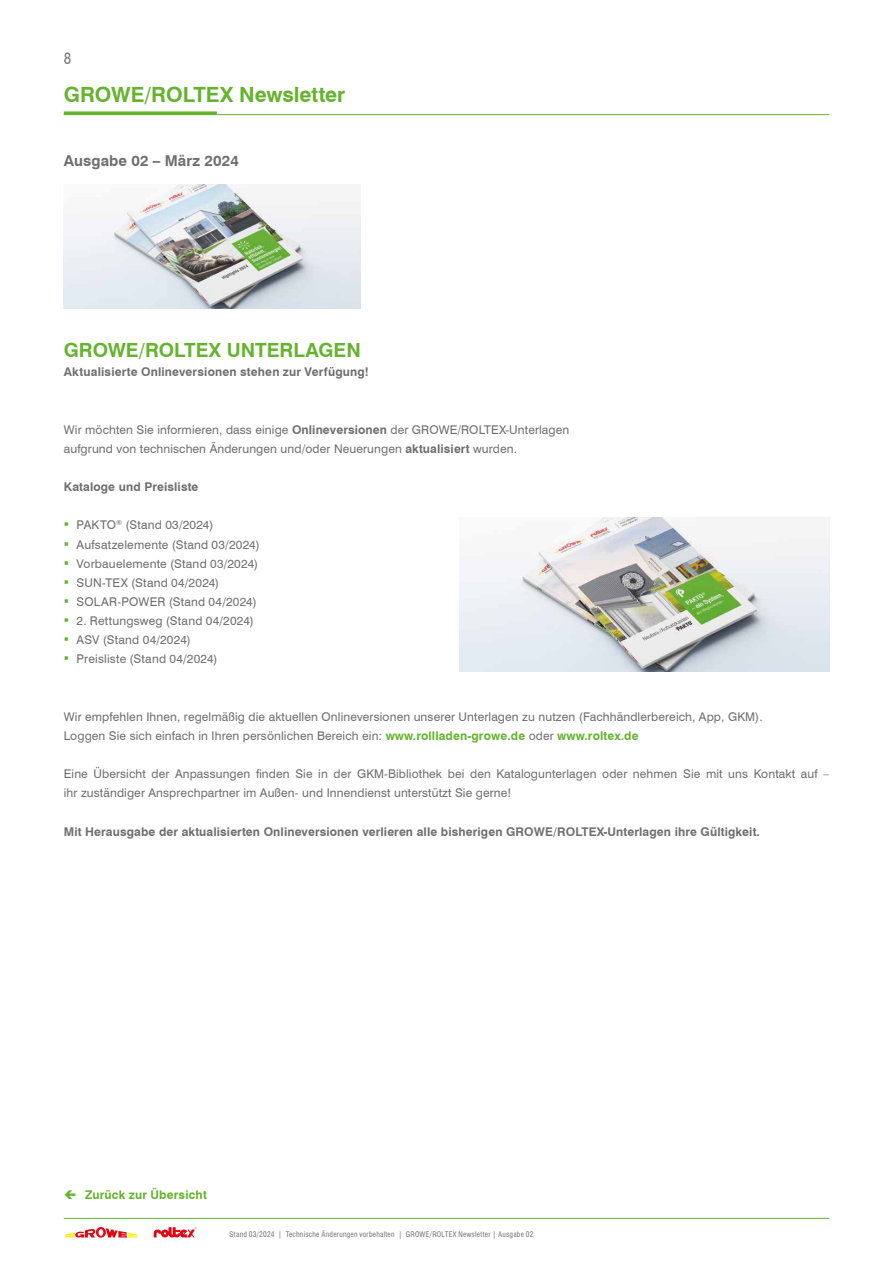
<style>
.page{position:relative;width:893px;height:1263px;background:#fff}
.page>*{position:absolute;margin:0;border:0;box-sizing:border-box;transform-origin:0 0}
.t1{font:700 21px "Swiss 721 BT";color:#65b32e}
._04_TXT_Blocksatz_GRAU_8pt{font:700 19.5px "Swiss 721 BT";color:#65b32e}
.t2{font:700 15px "Swiss 721 BT";letter-spacing:.01em;color:#706f6f}
.t3{font:condensed 15px "Swiss 721 BT";color:#706f6f}
.GRW_05_TXT_Blocksatz_Reg_8pt_LW_10{font:12px/19.2px "Swiss 721 BT";letter-spacing:.01em;color:#706f6f}
.GRW_05_TXT_Blocksatz_Reg_8pt_LW_10-2{font:700 12px "Swiss 721 BT";letter-spacing:.01em;color:#706f6f}
._04_TXT_Blocksatz_GRAU_8pt-2{font:700 12px "Swiss 721 BT";letter-spacing:.015em;color:#706f6f}
.t4{font:700 12px "Swiss 721 BT";letter-spacing:.015em;color:#65b32e}
.t5{font:condensed 7.5px "Swiss 721 BT";letter-spacing:.03em;color:#706f6f}
.s1{font-weight:700}
.s2{font-family:"Arial";font-size:15px;color:#65b32e}
.s3{font-weight:700;color:#65b32e}
</style>
<div class="page">
<hr style="left:64px;top:114px;width:765px;height:1px;background:#65b32e">
<svg style="left:64px;top:111px;width:153px;height:3px"></svg>
<hr style="left:64px;top:1218px;width:765px;height:1px;background:#65b32e">
<svg style="left:65px;top:1227px;width:73px;height:11px"></svg>
<svg style="left:154px;top:1227px;width:43px;height:11px"></svg>
<img style="left:64px;top:185px;width:296px;height:124px">
<img style="left:459px;top:518px;width:370px;height:154px">
<p class="t3" style="left:64px;top:49px;width:9px">8</p>
<h1 class="t1" style="left:64px;top:82px;width:283px">GROWE/ROLTEX Newsletter</h1>
<p class="t2" style="left:64px;top:151px;width:177px">Ausgabe 02 – März 2024</p>
<p class="_04_TXT_Blocksatz_GRAU_8pt" style="left:64px;top:338px;width:299px">GROWE/ROLTEX UNTERLAGEN</p>
<p class="_04_TXT_Blocksatz_GRAU_8pt-2" style="left:64px;top:365px;width:307px">Aktualisierte Onlineversionen stehen zur Verfügung!</p>
<p class="GRW_05_TXT_Blocksatz_Reg_8pt_LW_10" style="left:64px;top:420px;width:507px">Wir möchten Sie informieren, dass einige <span class="s1">Onlineversionen</span> der GROWE/ROLTEX-Unterlagen</p>
<p class="GRW_05_TXT_Blocksatz_Reg_8pt_LW_10" style="left:64px;top:439px;width:455px">aufgrund von technischen Änderungen und/oder Neuerungen <span class="s1">aktualisiert</span> wurden.</p>
<p class="GRW_05_TXT_Blocksatz_Reg_8pt_LW_10-2" style="left:64px;top:480px;width:136px">Kataloge und Preisliste</p>
<p class="GRW_05_TXT_Blocksatz_Reg_8pt_LW_10" style="left:64px;top:515px;width:151px"><span class="s2">▪</span> PAKTO<sup>®</sup> (Stand 03/2024)</p>
<p class="GRW_05_TXT_Blocksatz_Reg_8pt_LW_10" style="left:64px;top:535px;width:197px"><span class="s2">▪</span> Aufsatzelemente (Stand 03/2024)</p>
<p class="GRW_05_TXT_Blocksatz_Reg_8pt_LW_10" style="left:64px;top:554px;width:196px"><span class="s2">▪</span> Vorbauelemente (Stand 03/2024)</p>
<p class="GRW_05_TXT_Blocksatz_Reg_8pt_LW_10" style="left:64px;top:573px;width:157px"><span class="s2">▪</span> SUN-TEX (Stand 04/2024)</p>
<p class="GRW_05_TXT_Blocksatz_Reg_8pt_LW_10" style="left:64px;top:592px;width:194px"><span class="s2">▪</span> SOLAR-POWER (Stand 04/2024)</p>
<p class="GRW_05_TXT_Blocksatz_Reg_8pt_LW_10" style="left:64px;top:611px;width:192px"><span class="s2">▪</span> 2. Rettungsweg (Stand 04/2024)</p>
<p class="GRW_05_TXT_Blocksatz_Reg_8pt_LW_10" style="left:64px;top:630px;width:129px"><span class="s2">▪</span> ASV (Stand 04/2024)</p>
<p class="GRW_05_TXT_Blocksatz_Reg_8pt_LW_10" style="left:64px;top:649px;width:155px"><span class="s2">▪</span> Preisliste (Stand 04/2024)</p>
<p class="GRW_05_TXT_Blocksatz_Reg_8pt_LW_10" style="left:64px;top:707px;width:700px">Wir empfehlen Ihnen, regelmäßig die aktuellen Onlineversionen unserer Unterlagen zu nutzen (Fachhändlerbereich, App, GKM).</p>
<p class="GRW_05_TXT_Blocksatz_Reg_8pt_LW_10" style="left:64px;top:726px;width:576px">Loggen Sie sich einfach in Ihren persönlichen Bereich ein: <span class="s3">www.rollladen-growe.de</span> oder <span class="s3">www.roltex.de</span></p>
<p class="GRW_05_TXT_Blocksatz_Reg_8pt_LW_10" style="left:64px;top:764px;width:767px">Eine Übersicht der Anpassungen finden Sie in der GKM-Bibliothek bei den Katalogunterlagen oder nehmen Sie mit uns Kontakt auf – ihr zuständiger Ansprechpartner im Außen- und Innendienst unterstützt Sie gerne!</p>
<p class="GRW_05_TXT_Blocksatz_Reg_8pt_LW_10-2" style="left:64px;top:824px;width:698px">Mit Herausgabe der aktualisierten Onlineversionen verlieren alle bisherigen GROWE/ROLTEX-Unterlagen ihre Gültigkeit.</p>
<p class="t4" style="left:85px;top:1188px;width:123px">Zurück zur Übersicht</p>
<p class="t5" style="left:230px;top:1230px;width:305px">Stand 03/2024 | Technische Änderungen vorbehalten | GROWE/ROLTEX Newsletter | Ausgabe 02</p>
</div>
